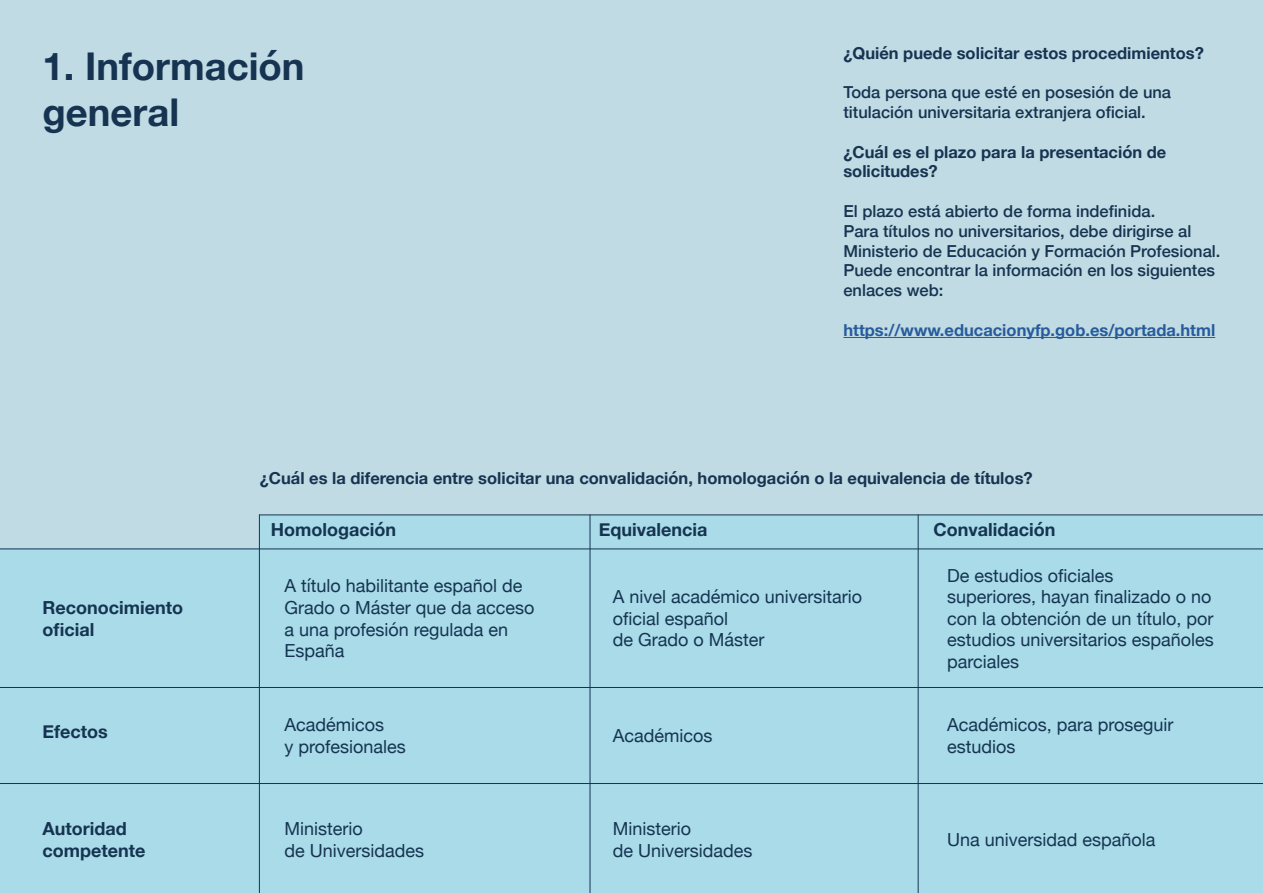
<style>
.page{position:relative;width:1263px;height:893px;background:#c0dbe4}
.page>*{position:absolute;margin:0;border:0;box-sizing:border-box;transform-origin:0 0}
.t1{font:700 38.25px/45.9px "Helvetica Neue";color:#163451}
.t2{font:18px/21.6px "Helvetica Neue";color:#163451}
.t3{font:700 18px/21.6px "Helvetica Neue";color:#163451}
.t4{font:500 16.5px/19.8px "Helvetica Neue";color:#163451}
.t5{font:700 16.5px/19.8px "Helvetica Neue";color:#163451}
.t6{font:700 16.5px "Helvetica Neue";color:#275b9b}
</style>
<div class="page">
<div style="left:259px;top:515px;width:1004px;height:378px;background:#a9dbe9"></div>
<div style="left:0;top:549px;width:260px;height:344px;background:#a9dbe9"></div>
<hr style="left:259px;top:514px;width:1px;height:379px;background:#163451">
<hr style="left:0;top:687px;width:1263px;height:1px;background:#163451">
<hr style="left:0;top:783px;width:1263px;height:1px;background:#163451">
<hr style="left:0;top:549px;width:1263px;height:1px;background:#163451">
<hr style="left:259px;top:514px;width:1004px;height:1px;background:#163451">
<hr style="left:590px;top:514px;width:1px;height:379px;background:#163451">
<hr style="left:918px;top:514px;width:1px;height:379px;background:#163451">
<hr style="left:843px;top:337px;width:372px;height:1px;background:#275b9b">
<h1 class="t1" style="left:43px;top:44px;width:264px">1. Información general</h1>
<p class="t5" style="left:843px;top:43px;width:362px">¿Quién puede solicitar estos procedimientos?</p>
<p class="t4" style="left:843px;top:81px;width:329px">Toda persona que esté en posesión de una titulación universitaria extranjera oficial.</p>
<p class="t5" style="left:843px;top:142px;width:324px">¿Cuál es el plazo para la presentación de solicitudes?</p>
<p class="t4" style="left:843px;top:200px;width:379px">El plazo está abierto de forma indefinida.<br>Para títulos no universitarios, debe dirigirse al Ministerio de Educación y Formación Profesional.<br>Puede encontrar la información en los siguientes enlaces web:</p>
<p class="t6" style="left:843px;top:317px;width:373px">https://www.educacionyfp.gob.es/portada.html</p>
<p class="t5" style="left:260px;top:468px;width:774px">¿Cuál es la diferencia entre solicitar una convalidación, homologación o la equivalencia de títulos?</p>
<p class="t3" style="left:43px;top:597px;width:142px">Reconocimiento oficial</p>
<p class="t3" style="left:43px;top:721px;width:67px">Efectos</p>
<p class="t3" style="left:43px;top:819px;width:104px">Autoridad competente</p>
<p class="t3" style="left:271px;top:519px;width:127px">Homologación</p>
<p class="t3" style="left:599px;top:519px;width:110px">Equivalencia</p>
<p class="t3" style="left:933px;top:519px;width:123px">Convalidación</p>
<p class="t2" style="left:285px;top:576px;width:252px">A título habilitante español de<br>Grado o Máster que da acceso a una profesión regulada en<br>España</p>
<p class="t2" style="left:613px;top:587px;width:251px">A nivel académico universitario oficial español<br>de Grado o Máster</p>
<p class="t2" style="left:947px;top:565px;width:268px">De estudios oficiales<br>superiores, hayan finalizado o no con la obtención de un título, por estudios universitarios españoles parciales</p>
<p class="t2" style="left:285px;top:715px;width:123px">Académicos<br>y profesionales</p>
<p class="t2" style="left:613px;top:726px;width:101px">Académicos</p>
<p class="t2" style="left:947px;top:715px;width:228px">Académicos, para proseguir estudios</p>
<p class="t2" style="left:285px;top:819px;width:141px">Ministerio<br>de Universidades</p>
<p class="t2" style="left:613px;top:819px;width:141px">Ministerio<br>de Universidades</p>
<p class="t2" style="left:947px;top:830px;width:210px">Una universidad española</p>
</div>
